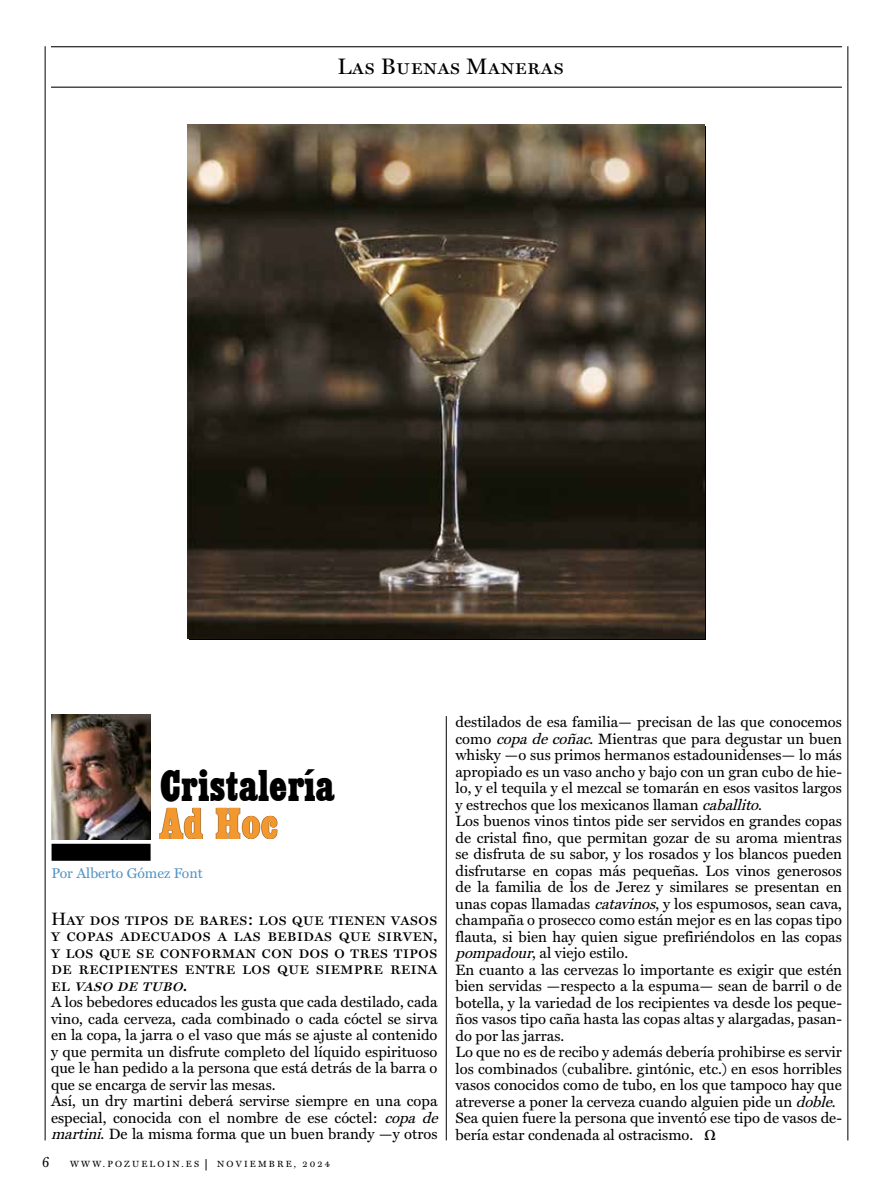
<style>
.page{position:relative;width:893px;height:1191px;background:#fff}
.page>*{position:absolute;margin:0;border:0;box-sizing:border-box;transform-origin:0 0}
.t1{font:46.2px "Egyptienne Becker D Bold Cond";color:#000}
.t2{font:46.2px "Egyptienne Becker D Bold Cond";color:#f3982f}
.t3{font:22.5px "Miller Display SC";letter-spacing:.015em;color:#000}
.t4{font:18px/16.5px "Miller Display SC";color:#000;text-align:justify}
.t5{font:15px/16.5px "Miller Text";color:#000}
.t6{font:14.55px "Miller Text SC";color:#000;scale:.88 1}
.t7{font:14.25px "Miller Text";color:#5495c5}
.t8{font:9px "Miller Text SC";letter-spacing:.24em;color:#000}
.s1{font-style:italic}
.s2{font-family:"Adobe Hebrew";font-weight:700}
</style>
<div class="page">
<hr style="left:847px;top:46px;width:1px;height:1094px;background:#000">
<hr style="left:45px;top:46px;width:1px;height:1094px;background:#000">
<hr style="left:446px;top:716px;width:1px;height:424px;background:#000">
<img style="left:52px;top:714px;width:99px;height:125px">
<div style="left:52px;top:843px;width:99px;height:17px;background:#000"></div>
<hr style="left:51px;top:46px;width:791px;height:1px;background:#000">
<hr style="left:51px;top:87px;width:791px;height:1px;background:#000">
<img style="left:188px;top:125px;width:516px;height:513px">
<h2 class="t3" style="left:337px;top:53px;width:228px">Las Buenas Maneras</h2>
<h1 class="t1" style="left:160px;top:760px;width:176px">Cristalería</h1>
<h1 class="t2" style="left:160px;top:798px;width:120px">Ad Hoc</h1>
<p class="t7" style="left:52px;top:865px;width:153px">Por Alberto Gómez Font</p>
<p class="t4" style="left:51px;top:910px;width:388px">Hay dos tipos de bares: los que tienen vasos y copas adecuados a las bebidas que sirven, y los que se conforman con dos o tres tipos de recipientes entre los que siempre reina e l <span class="s1">vaso detubo</span>.</p>
<p class="t5" style="left:51px;top:993px;width:393px">A los bebedores educados les gusta que cada destilado, cada vino, cada cerveza, cada combinado o cada cóctel se sirva en la copa, la jarra o el vaso que más se ajuste al contenido y que permita un disfrute completo del líquido espirituoso que le han pedido a la persona que está detrás de la barra o que se encarga de servir las mesas.<br>Así, un dry martini deberá servirse siempre en una copa especial, conocida con el nombre de ese cóctel: <span class="s1">copa de martini</span>. De la misma forma que un buen brandy —y otros</p>
<p class="t6" style="left:42px;top:1153px;width:10px">6</p>
<p class="t8" style="left:70px;top:1158px;width:131px">WWW.POZUELOIN.ES</p>
<p class="t8" style="left:217px;top:1158px;width:114px">NOVIEMBRE, 2024</p>
<p class="t5" style="left:455px;top:713px;width:388px">destilados de esa familia— precisan de las que conocemos como <span class="s1">copadecoñac</span>. Mientras que para degustar un buen whisky —o sus primos hermanos estadounidenses— lo más apropiado es un vaso ancho y bajo con un gran cubo de hie&shy;lo, y el tequila y el mezcal se tomarán en esos vasitos largos y estrechos que los mexicanos llaman <span class="s1">caballito</span>.<br>Los buenos vinos tintos pide ser servidos en grandes copas de cristal fino, que permitan gozar de su aroma mientras se disfruta de su sabor, y los rosados y los blancos pueden disfrutarse en copas más pequeñas. Los vinos generosos de la familia de los de Jerez y similares se presentan en unas copas llamadas <span class="s1">catavinos</span>, y los espumosos, sean cava, champaña o prosecco como están mejor es en las copas tipo flauta, si bien hay quien sigue prefiriéndolos en las copas <span class="s1">pompadour</span>, al viejo estilo.<br>En cuanto a las cervezas lo importante es exigir que estén bien servidas —respecto a la espuma— sean de barril o de botella, y la variedad de los recipientes va desde los peque&shy;ños vasos tipo caña hasta las copas altas y alargadas, pasan&shy;do por las jarras.<br>Lo que no es de recibo y además debería prohibirse es servir los combinados (cubalibre. gintónic, etc.) en esos horribles vasos conocidos como de tubo, en los que tampoco hay que atreverse a poner la cerveza cuando alguien pide un <span class="s1">doble</span>.<br>Sea quien fuere la persona que inventó ese tipo de vasos de&shy;bería estar condenada al ostracismo. <span class="s2">Ω</span></p>
</div>
